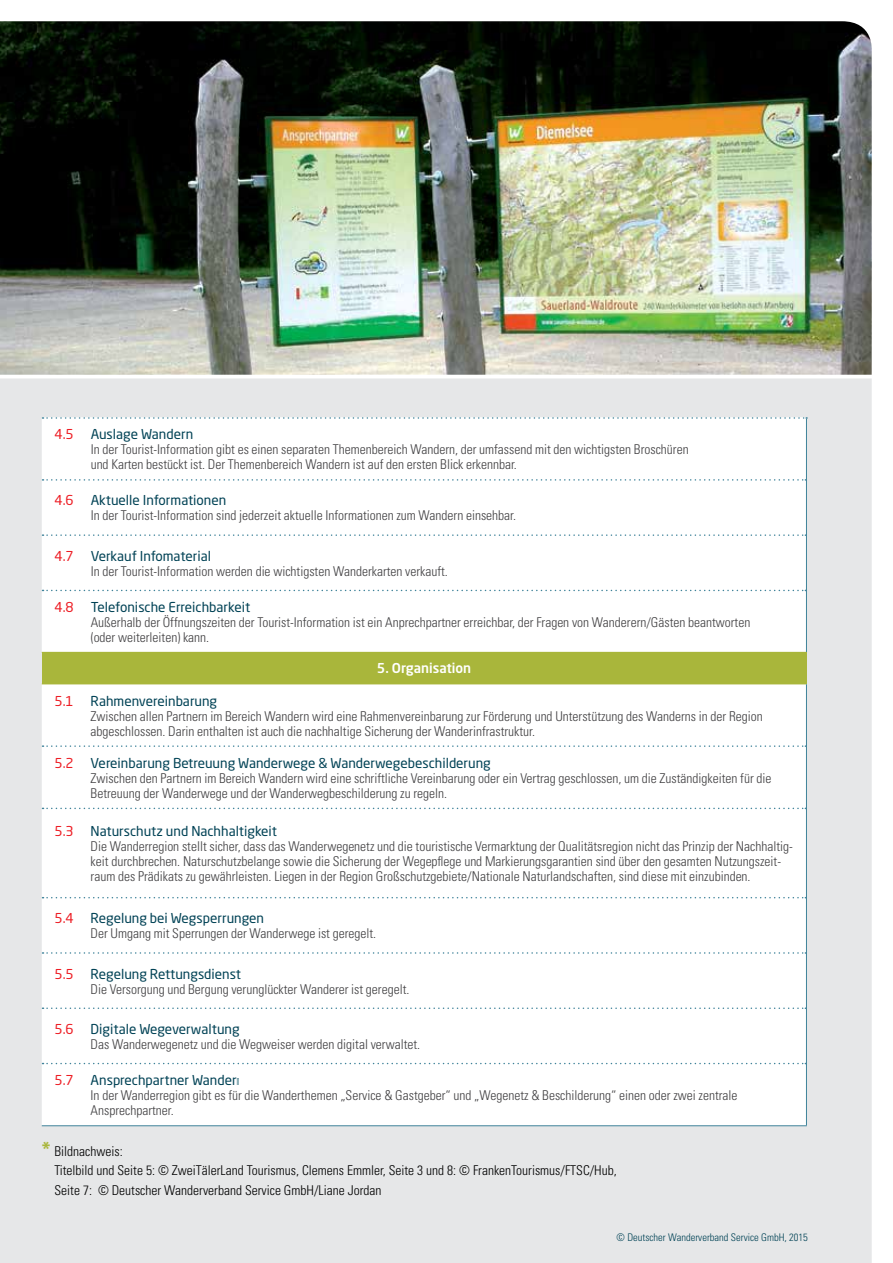
<style>
.page{position:relative;width:893px;height:1263px;background:#fff}
.page>*{position:absolute;margin:0;border:0;box-sizing:border-box;transform-origin:0 0}
.t1{font:300 condensed 13.5px/15px "Univers";color:#414042}
.t2{font:13.5px "Neo Sans Pro";color:#004255}
.t3{font:300 condensed 13.5px/19.5px "Univers";color:#000}
.t4{font:13.5px "Neo Sans Pro";color:#ed1d24}
.t5{font:500 13.5px "Neo Sans Pro";color:#fff}
.t6{font:300 condensed 10.5px "Univers";color:#004255}
.s1{color:#ed1d24}
.s2{font-family:"Univers";font-weight:100;font-stretch:ultra-condensed;color:#004d60}
.s3{font-weight:700;font-size:19.5px;color:#a9b63b}
</style>
<div class="page">
<img style="left:0;top:21px;width:872px;height:1242px">
<hr style="left:0;top:375px;width:880px;height:3px;background:#fff">
<svg style="left:42px;top:418px;width:764px;height:707px"></svg>
<div style="left:42px;top:652px;width:764px;height:32px;background:#a9b63b"></div>
<hr style="left:42px;top:652px;width:765px;height:1px;background:#a9b63b">
<hr style="left:806px;top:653px;width:1px;height:30px;background:#a9b63b">
<hr style="left:42px;top:683px;width:765px;height:1px;background:#a9b63b">
<svg style="left:43px;top:417px;width:764px;height:2px"></svg>
<hr style="left:806px;top:419px;width:1px;height:61px;background:#3f839a">
<hr style="left:806px;top:480px;width:1px;height:55px;background:#3f839a">
<hr style="left:806px;top:535px;width:1px;height:55px;background:#3f839a">
<svg style="left:43px;top:479px;width:763px;height:2px"></svg>
<svg style="left:43px;top:534px;width:763px;height:2px"></svg>
<svg style="left:43px;top:590px;width:763px;height:1px"></svg>
<hr style="left:806px;top:590px;width:1px;height:62px;background:#3f839a">
<hr style="left:806px;top:684px;width:1px;height:62px;background:#3f839a">
<svg style="left:43px;top:745px;width:763px;height:2px"></svg>
<hr style="left:806px;top:746px;width:1px;height:62px;background:#3f839a">
<hr style="left:806px;top:808px;width:1px;height:90px;background:#3f839a">
<hr style="left:806px;top:898px;width:1px;height:55px;background:#3f839a">
<hr style="left:806px;top:953px;width:1px;height:55px;background:#3f839a">
<hr style="left:806px;top:1008px;width:1px;height:55px;background:#3f839a">
<svg style="left:43px;top:808px;width:763px;height:1px"></svg>
<svg style="left:43px;top:897px;width:763px;height:1px"></svg>
<svg style="left:43px;top:952px;width:763px;height:2px"></svg>
<svg style="left:43px;top:1007px;width:763px;height:2px"></svg>
<svg style="left:43px;top:1063px;width:763px;height:1px"></svg>
<hr style="left:806px;top:1063px;width:1px;height:62px;background:#3f839a">
<hr style="left:42px;top:1125px;width:765px;height:1px;background:#3f839a">
<p class="t4" style="left:55px;top:426px;width:21px">4.5</p>
<p class="t2" style="left:91px;top:426px;width:104px">Auslage Wandern</p>
<p class="t1" style="left:91px;top:442px;width:599px">In der Tourist-Information gibt es einen separaten Themenbereich Wandern, der umfassend mit den wichtigsten Broschüren und Karten bestückt ist. Der Themenbereich Wandern ist auf den ersten Blick erkennbar.</p>
<p class="t4" style="left:55px;top:492px;width:21px">4.6</p>
<p class="t2" style="left:91px;top:492px;width:137px">Aktuelle I nformationen</p>
<p class="t1" style="left:91px;top:508px;width:427px">In der Tourist-Information sind jederzeit aktuelle Informationen zum Wandern einsehbar.</p>
<p class="t4" style="left:55px;top:547px;width:21px">4.7</p>
<p class="t2" style="left:91px;top:547px;width:122px">Verkauf I nfomaterial</p>
<p class="t1" style="left:91px;top:563px;width:359px">In der Tourist-Information werden die wichtigsten Wanderkarten verkauft.</p>
<p class="t4" style="left:55px;top:598px;width:21px">4.8</p>
<p class="t2" style="left:91px;top:598px;width:161px">Telefonische Erreichbarkeit</p>
<p class="t1" style="left:91px;top:614px;width:661px">Außerhalb der Öffnungszeiten der Tourist-Information ist ein Anprechpartner erreichbar, der Fragen von Wanderern/Gästen beantworten (oder weiterleiten) kann.</p>
<p class="t5" style="left:377px;top:660px;width:96px">5. Organisation</p>
<p class="t4" style="left:55px;top:692px;width:21px">5.1</p>
<p class="t2" style="left:91px;top:692px;width:128px">Rahmenvereinbarung</p>
<p class="t1" style="left:91px;top:708px;width:674px">Zwischen allen Partnern im Bereich Wandern wird eine Rahmenvereinbarung zur Förderung und Unterstützung des Wanderns in der Region abgeschlossen. Darin enthalten ist auch die nachhaltige Sicherung der Wanderinfrastruktur.</p>
<p class="t4" style="left:55px;top:754px;width:21px">5.2</p>
<p class="t2" style="left:91px;top:754px;width:402px">Vereinbarung Betreuung Wanderwege &amp; Wanderwegebeschilderung</p>
<p class="t1" style="left:91px;top:770px;width:682px">Zwischen den Partnern im Bereich Wandern wird eine schriftliche Vereinbarung oder ein Vertrag geschlossen, um die Zuständigkeiten für die<br>Betreuung der Wanderwege und der Wanderwegbeschilderung zu regeln.</p>
<p class="t4" style="left:55px;top:823px;width:21px">5.3</p>
<p class="t2" style="left:91px;top:823px;width:188px">Naturschutz und Nachhaltigkeit</p>
<p class="t1" style="left:91px;top:839px;width:704px">Die Wanderregion stellt sicher, dass das Wanderwegenetz und die touristische Vermarktung der Qualitätsregion nicht das Prinzip der Nachhaltig&shy;keit durchbrechen. Naturschutzbelange sowie die Sicherung der Wegepflege und Markierungsgarantien sind über den gesamten Nutzungszeit&shy;raum des Prädikats zu gewährleisten. Liegen in der Region Großschutzgebiete/Nationale Naturlandschaften, sind diese mit einzubinden.</p>
<p class="t2" style="left:55px;top:910px;width:211px"><span class="s1">5.4</span> Regelung bei Wegsperrungen</p>
<p class="t1" style="left:91px;top:926px;width:287px">Der Umgang mit Sperrungen der Wanderwege ist geregelt.</p>
<p class="t4" style="left:55px;top:965px;width:21px">5.5</p>
<p class="t2" style="left:91px;top:965px;width:152px">Regelung Rettungsdienst</p>
<p class="t1" style="left:91px;top:981px;width:320px">Die Versorgung und Bergung verunglückter Wanderer ist geregelt.</p>
<p class="t4" style="left:55px;top:1021px;width:21px">5.6</p>
<p class="t2" style="left:91px;top:1021px;width:150px">Digitale Wegeverwaltung</p>
<p class="t1" style="left:91px;top:1036px;width:331px">Das Wanderwegenetz und die Wegweiser werden digital verwaltet.</p>
<p class="t4" style="left:55px;top:1072px;width:21px">5.7</p>
<p class="t2" style="left:91px;top:1072px;width:150px">Ansprechpartner Wander<span class="s2">n</span></p>
<p class="t1" style="left:91px;top:1088px;width:648px">In der Wanderregion gibt es für die Wanderthemen „Service &amp; Gastgeber“ und „Wegenetz &amp; Beschilderung“ einen oder zwei zentrale<br>Ansprechpartner.</p>
<p class="t3" style="left:55px;top:1141px;width:564px;text-indent:-13px"><span class="s3">*</span> Bildnachweis:<br>Titelbild und Seite 5: © ZweiTälerLand Tourismus, Clemens Emmler, Seite 3 und 8: © FrankenTourismus/FTSC/Hub,<br>Seite 7: © Deutscher Wanderverband Service GmbH/Liane Jordan</p>
<p class="t6" style="left:617px;top:1231px;width:193px">© Deutscher Wanderverband Service GmbH, 2015</p>
</div>
